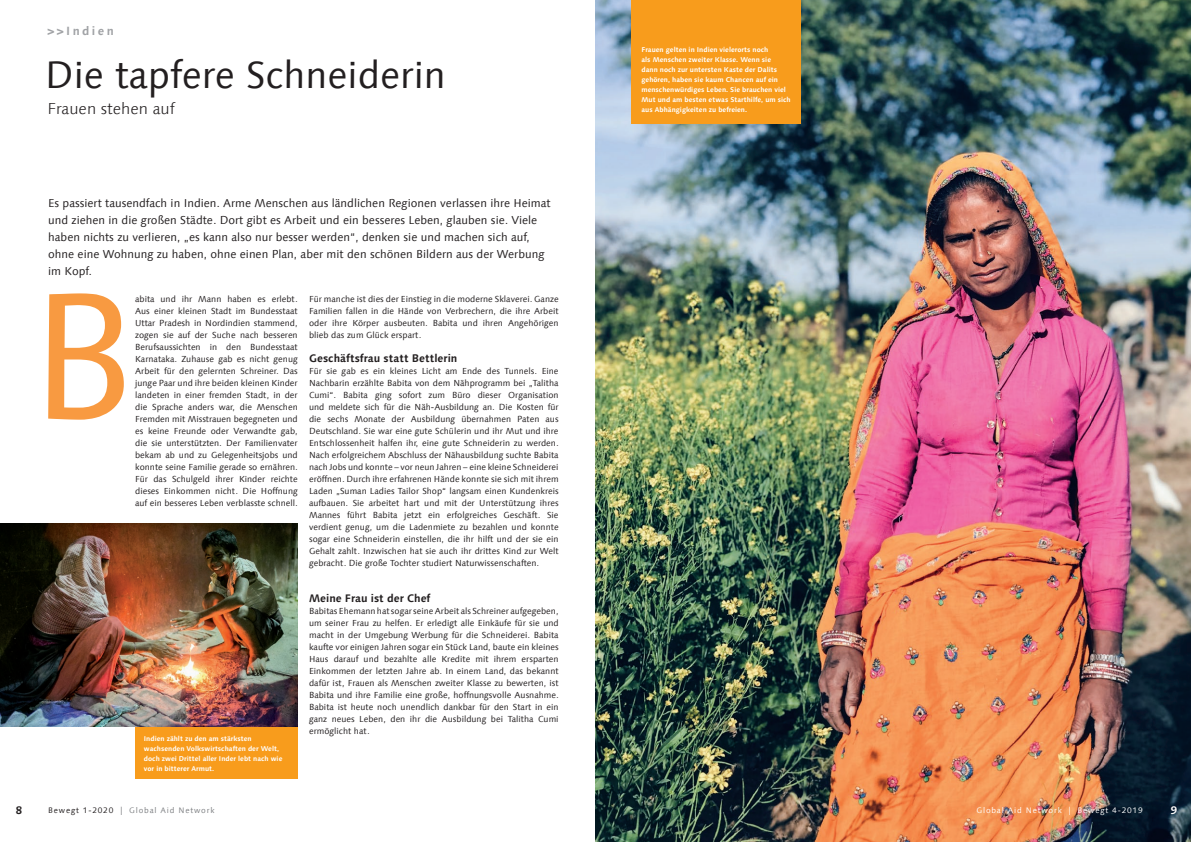
<style>
.page{position:relative;width:1191px;height:842px;background:#fff}
.page>*{position:absolute;margin:0;border:0;box-sizing:border-box;transform-origin:0 0}
.t1{font:38px "Linotype Syntax Com";color:#231f20}
.t2{font:300 16px "Linotype Syntax Com";color:#231f20}
.t3{font:700 12px "Linotype Syntax Com";letter-spacing:.2em;color:#a1a3a6}
.t4{font:11.5px/17px "Linotype Syntax Com";color:#231f20}
.t5{font:700 11px "Linotype Syntax Com";color:#231f20}
.t6{font:700 11px "Linotype Syntax Com";color:#fff}
.t7{font:8.8px/12px "Linotype Syntax Com";color:#231f20;text-align:justify}
.t8{font:8px "Linotype Syntax Com";letter-spacing:.1em;color:#7e8083}
.t9{font:8px "Linotype Syntax Com";letter-spacing:.1em;color:#fff}
.t10{font:700 7px/10px "Linotype Syntax Com";color:#fff}
.s1{color:#231f20}
.s2{font-family:"Helvetica";font-weight:700;color:#76787b}
.s3{font-family:"Helvetica";font-weight:700}
</style>
<div class="page">
<img style="left:595px;top:0;width:596px;height:842px">
<div style="left:631px;top:0;width:169px;height:123px;background:#f89c1c"></div>
<div style="left:135px;top:726px;width:162px;height:53px;background:#f89c1c"></div>
<svg style="left:48px;top:293px;width:76px;height:127px"></svg>
<img style="left:0;top:523px;width:298px;height:204px">
<h3 class="t3" style="left:47px;top:23px;width:68px">&gt;&gt;Indien</h3>
<h1 class="t1" style="left:45px;top:51px;width:402px">Die tapfere Schneiderin</h1>
<h2 class="t2" style="left:47px;top:99px;width:129px">Frauen stehen auf</h2>
<p class="t4" style="left:48px;top:194px;width:504px">Es passiert tausendfach in Indien. Arme Menschen aus ländlichen Regionen verlassen ihre Heimat und ziehen in die großen Städte. Dort gibt es Arbeit und ein besseres Leben, glauben sie. Viele haben nichts zu verlieren, „es kann also nur besser werden“, denken sie und machen sich auf, ohne eine Wohnung zu haben, ohne einen Plan, aber mit den schönen Bildern aus der Werbung im Kopf.</p>
<p class="t7" style="left:309px;top:293px;width:251px">Für manche ist dies der Einstieg in die moderne Sklaverei. Ganze Familien fallen in die Hände von Verbrechern, die ihre Arbeit oder ihre Körper ausbeuten. Babita und ihren Angehörigen blieb das zum Glück erspart.</p>
<p class="t5" style="left:309px;top:351px;width:150px">Geschäftsfrau statt Bettlerin</p>
<p class="t7" style="left:309px;top:365px;width:251px">Für sie gab es ein kleines Licht am Ende des Tunnels. Eine Nachbarin erzählte Babita von dem Nähprogramm bei „Talitha Cumi“. Babita ging sofort zum Büro dieser Organisation und meldete sich für die Näh-Ausbildung an. Die Kosten für die sechs Monate der Ausbildung übernahmen Paten aus Deutschland. Sie war eine gute Schülerin und ihr Mut und ihre Entschlossenheit halfen ihr, eine gute Schneiderin zu werden.<br>Nach erfolgreichem Abschluss der Nähausbildung suchte Babita nach Jobs und konnte – vor neun Jahren – eine kleine Schneiderei eröffnen. Durch ihre erfahrenen Hände konnte sie sich mit ihrem Laden „Suman Ladies Tailor Shop“ langsam einen Kundenkreis aufbauen. Sie arbeitet hart und mit der Unterstützung ihres Mannes führt Babita jetzt ein erfolgreiches Geschäft. Sie verdient genug, um die Ladenmiete zu bezahlen und konnte sogar eine Schneiderin einstellen, die ihr hilft und der sie ein Gehalt zahlt. Inzwischen hat sie auch ihr drittes Kind zur Welt gebracht. Die große Tochter studiert Naturwissenschaften.</p>
<p class="t5" style="left:309px;top:591px;width:123px">Meine Frau ist der Chef</p>
<p class="t7" style="left:309px;top:605px;width:251px">Babitas Ehemann hat sogar seine Arbeit als Schreiner aufgegeben, um seiner Frau zu helfen. Er erledigt alle Einkäufe für sie und macht in der Umgebung Werbung für die Schneiderei. Babita kaufte vor einigen Jahren sogar ein Stück Land, baute ein kleines Haus darauf und bezahlte alle Kredite mit ihrem ersparten Einkommen der letzten Jahre ab. In einem Land, das bekannt dafür ist, Frauen als Menschen zweiter Klasse zu bewerten, ist Babita und ihre Familie eine große, hoffnungsvolle Ausnahme.<br>Babita ist heute noch unendlich dankbar für den Start in ein ganz neues Leben, den ihr die Ausbildung bei Talitha Cumi ermöglicht hat.</p>
<p class="t7" style="left:135px;top:293px;width:164px">abita und ihr Mann haben es erlebt.<br>Aus einer kleinen Stadt im Bundesstaat Uttar Pradesh in Nordindien stammend, zogen sie auf der Suche nach besseren Berufsaussichten in den Bundesstaat Karnataka. Zuhause gab es nicht genug Arbeit für den gelernten Schreiner. Das junge Paar und ihre beiden kleinen Kinder landeten in einer fremden Stadt, in der die Sprache anders war, die Menschen Fremden mit Misstrauen begegneten und es keine Freunde oder Verwandte gab, die sie unterstützten. Der Familienvater bekam ab und zu Gelegenheitsjobs und konnte seine Familie gerade so ernähren.<br>Für das Schulgeld ihrer Kinder reichte dieses Einkommen nicht. Die Hoffnung auf ein besseres Leben verblasste schnell.</p>
<p class="t10" style="left:144px;top:734px;width:140px">Indien zählt zu den am stärksten wachsenden Volkswirtschaften der Welt, doch zwei Drittel aller Inder lebt nach wie vor in bitterer Armut.</p>
<p class="t10" style="left:641px;top:44px;width:151px">Frauen gelten in Indien vielerorts noch<br>als Menschen zweiter Klasse. Wenn sie<br>dann noch zur untersten Kaste der Dalits gehören, haben sie kaum Chancen auf ein menschenwürdiges Leben. Sie brauchen viel Mut und am besten etwas Starthilfe, um sich aus Abhängigkeiten zu befreien.</p>
<p class="t5" style="left:16px;top:803px;width:8px">8</p>
<p class="t8" style="left:48px;top:805px;width:168px"><span class="s1">Bewegt 1-2020</span> <span class="s2">│</span> Global Aid Network</p>
<p class="t9" style="left:976px;top:805px;width:168px">Global Aid Network <span class="s3">│</span> Bewegt 4-2019</p>
<p class="t6" style="left:1170px;top:803px;width:8px">9</p>
</div>
